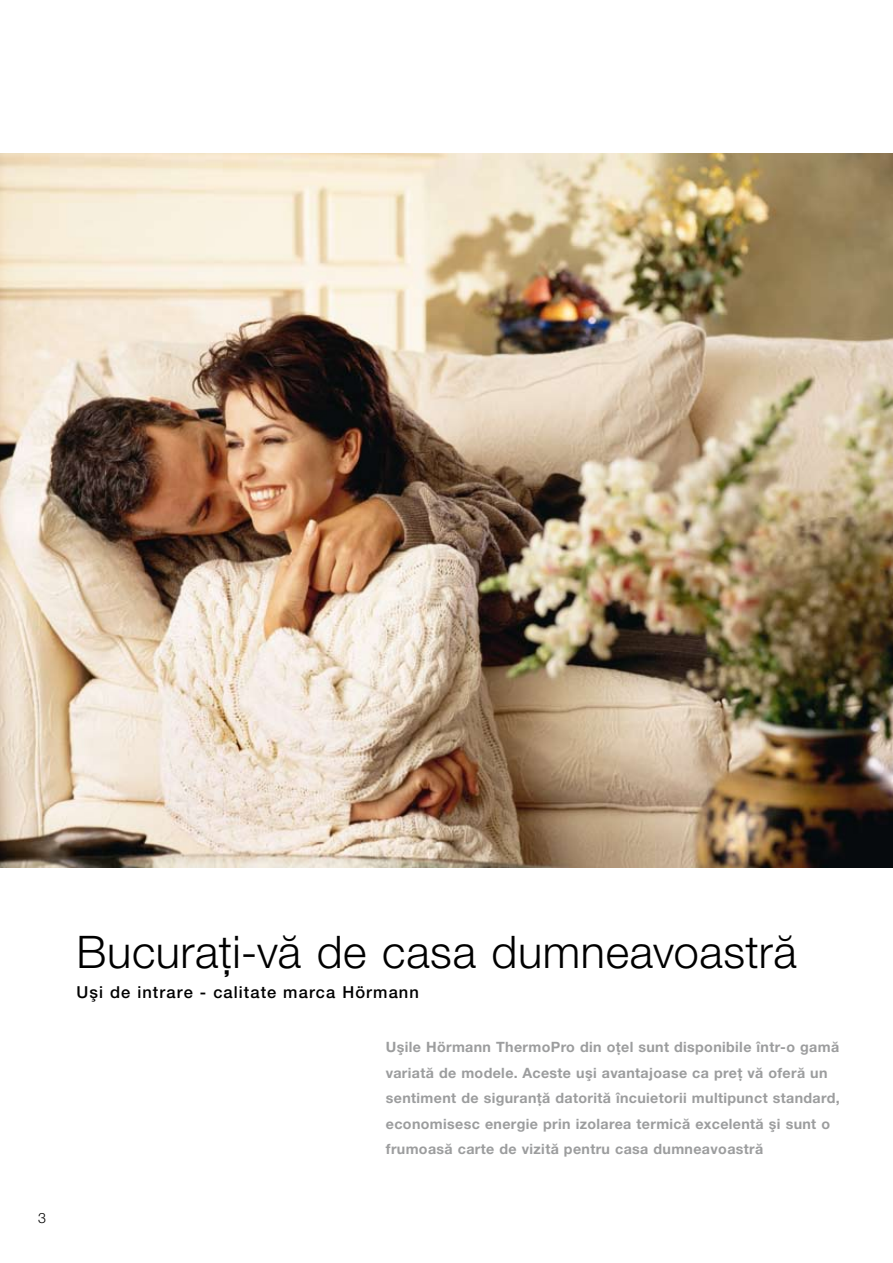
<style>
.page{position:relative;width:893px;height:1263px;background:#fff}
.page>*{position:absolute;margin:0;border:0;box-sizing:border-box;transform-origin:0 0}
.t1{font:300 45px "Hoermann Helvetica Neue";letter-spacing:.015em;color:#000}
.t2{font:500 16.5px "Hoermann Helvetica Neue";letter-spacing:.065em;color:#000}
.t3{font:700 14.25px/25.5px "Hoermann Helvetica Neue";letter-spacing:.025em;color:#9c9d9e}
.t4{font:300 14.25px "Hoermann Helvetica Neue";color:#000}
</style>
<div class="page">
<img style="left:0;top:153px;width:893px;height:714px">
<p class="t4" style="left:38px;top:1207px;width:9px">3</p>
<h1 class="t1" style="left:77px;top:920px;width:722px">Bucuraţi-vă de casa dumneavoastră</h1>
<p class="t2" style="left:77px;top:980px;width:344px">Uşi de intrare - calitate marca Hörmann</p>
<p class="t3" style="left:386px;top:1033px;width:455px">Uşile Hörmann ThermoPro din oţel sunt disponibile într-o gamă variată de modele. Aceste uşi avantajoase ca preţ vă oferă un sentiment de siguranţă datorită încuietorii multipunct standard, economisesc energie prin izolarea termică excelentă şi sunt o frumoasă carte de vizită pentru casa dumneavoastră</p>
</div>
